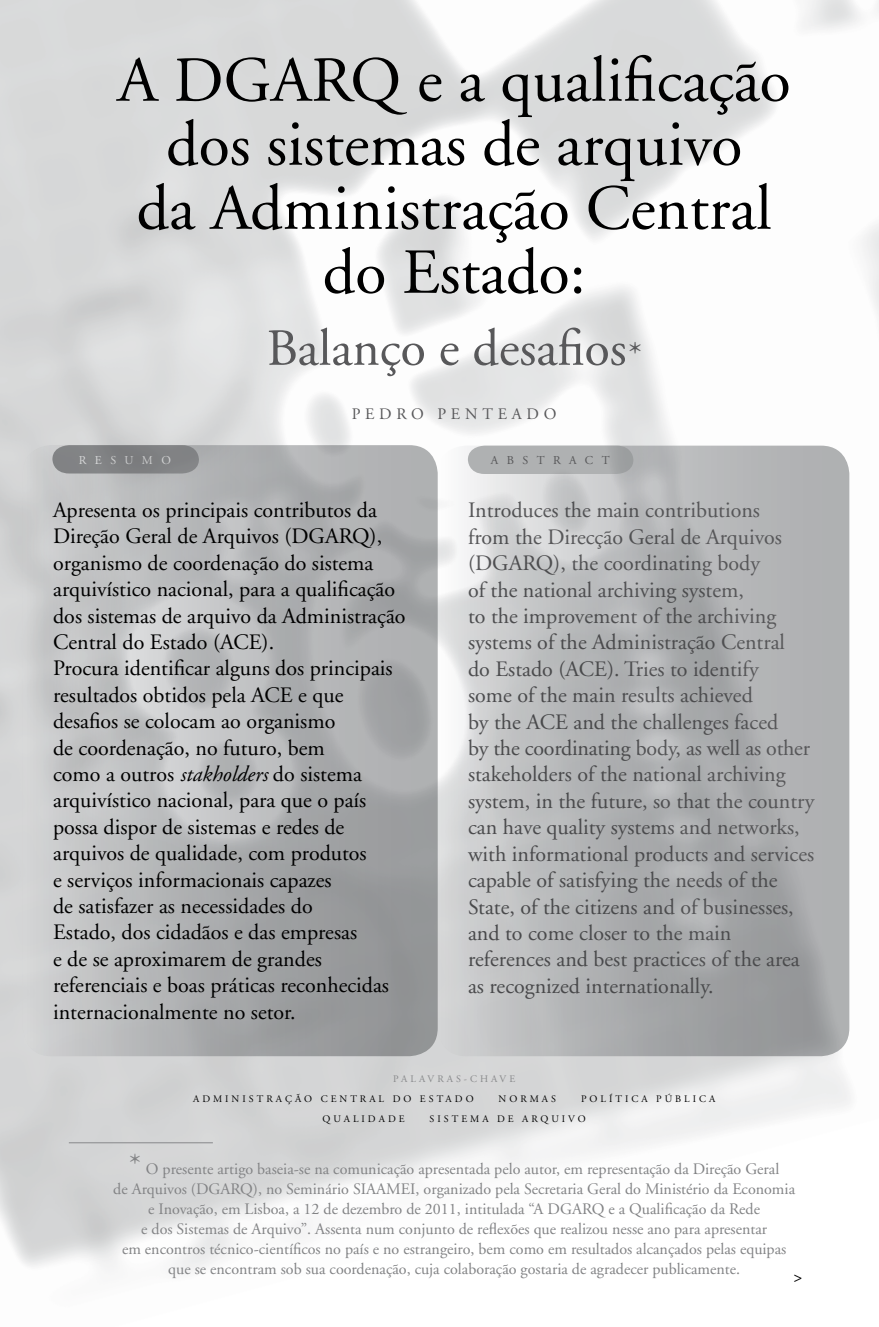
<style>
.page{position:relative;width:879px;height:1327px;background:#fff}
.page>*{position:absolute;margin:0;border:0;box-sizing:border-box;transform-origin:0 0}
.t1{font:64px/64px "Adobe Garamond";color:#000;text-align:center}
.t2{font:52px "Adobe Garamond";color:#58585a}
.t3{font:22px/26.4px "Adobe Garamond";color:#000}
.t4{font:22px/26.4px "Adobe Garamond";color:#58585a}
.t5{font:18px "Adobe Garamond";color:#000}
.t6{font:16px/20px "Adobe Garamond";color:#828385;text-align:center}
.t7{font:16px "Adobe Garamond";color:#58585a}
.t8{font:12px "Adobe Garamond";letter-spacing:.7em;color:#58585a}
.t9{font:12px "Adobe Garamond";letter-spacing:.7em;color:#fff}
.t10{font:10px "Adobe Garamond";letter-spacing:.3em;color:#000}
.t11{font:10px "Adobe Garamond";letter-spacing:.3em;color:#87888a}
.s1{font-size:34px}
.s2{font-style:italic}
.s3{font-size:30px}
</style>
<div class="page">
<hr style="left:69px;top:1142px;width:144px;height:1px;background:#87888a">
<svg style="left:438px;top:446px;width:411px;height:610px;background:#b7b8ba"></svg>
<svg style="left:468px;top:446px;width:165px;height:28px;background:#aeb0b1"></svg>
<svg style="left:23px;top:445px;width:415px;height:611px;background:#b3b4b6"></svg>
<div style="left:52px;top:445px;width:147px;height:28px;background:#818284"></div>
<h1 class="t1" style="left:118px;top:50px;width:674px">A DGARQ e a qualificação dos sistemas de arquivo<br>da Administração Central do Estado:</h1>
<h2 class="t2" style="left:267px;top:320px;width:376px">Balanço e desafios<span class="s1">*</span></h2>
<p class="t7" style="left:352px;top:405px;width:29px">P edr</p>
<p class="t7" style="left:411px;top:405px;width:101px">o Pe ntead</p>
<p class="t7" style="left:544px;top:405px;width:14px">o</p>
<p class="t9" style="left:79px;top:454px;width:94px">RESUMO</p>
<p class="t3" style="left:53px;top:497px;width:354px">Apresenta os principais contributos da Direção Geral de Arquivos (DGARQ), organismo de coordenação do sistema arquivístico nacional, para a qualificação dos sistemas de arquivo da Administração Central do Estado (ACE).<br>Procura identificar alguns dos principais resultados obtidos pela ACE e que desafios se colocam ao organismo<br>de coordenação, no futuro, bem<br>como a outros <span class="s2">stakholders</span> do sistema arquivístico nacional, para que o país possa dispor de sistemas e redes de arquivos de qualidade, com produtos<br>e serviços informacionais capazes<br>de satisfazer as necessidades do<br>Estado, dos cidadãos e das empresas<br>e de se aproximarem de grandes referenciais e boas práticas reconhecidas internacionalmente no setor.</p>
<p class="t8" style="left:491px;top:454px;width:120px">abstract</p>
<p class="t4" style="left:468px;top:498px;width:348px">Introduces the main contributions<br>from the Direcção Geral de Arquivos (DGARQ), the coordinating body<br>of the national archiving system,<br>to the improvement of the archiving systems of the Administração Central<br>do Estado (ACE). Tries to identify<br>some of the main results achieved<br>by the ACE and the challenges faced<br>by the coordinating body, as well as other stakeholders of the national archiving system, in the future, so that the country can have quality systems and networks, with informational products and services capable of satisfying the needs of the State, of the citizens and of businesses, and to come closer to the main references and best practices of the area as recognized internationally.</p>
<p class="t11" style="left:393px;top:1073px;width:123px">PALAVRAS-CHAVE</p>
<p class="t10" style="left:193px;top:1093px;width:19px">A dmi</p>
<p class="t10" style="left:232px;top:1093px;width:138px">nis tra ção Ce ntral</p>
<p class="t10" style="left:393px;top:1093px;width:82px">do Estad o</p>
<p class="t10" style="left:498px;top:1093px;width:32px">normas</p>
<p class="t10" style="left:581px;top:1093px;width:53px">pol ítica</p>
<p class="t10" style="left:656px;top:1093px;width:28px">pública</p>
<p class="t10" style="left:323px;top:1113px;width:31px">q ualidade</p>
<p class="t10" style="left:430px;top:1113px;width:8px">sis</p>
<p class="t10" style="left:452px;top:1113px;width:20px">t ema</p>
<p class="t10" style="left:497px;top:1113px;width:10px">de</p>
<p class="t10" style="left:522px;top:1113px;width:11px">arq</p>
<p class="t10" style="left:551px;top:1113px;width:36px">uiv o</p>
<p class="t6" style="left:113px;top:1159px;width:683px"><span class="s3">*</span> O presente artigo baseia-se na comunicação apresentada pelo autor, em representação da Direção Geral<br>de Arquivos (DGARQ), no Seminário SIAAMEI, organizado pela Secretaria Geral do Ministério da Economia e Inovação, em Lisboa, a 12 de dezembro de 2011, intitulada “A DGARQ e a Qualificação da Rede<br>e dos Sistemas de Arquivo”. Assenta num conjunto de reflexões que realizou nesse ano para apresentar<br>em encontros técnico-científicos no país e no estrangeiro, bem como em resultados alcançados pelas equipas que se encontram sob sua coordenação, cuja colaboração gostaria de agradecer publicamente.</p>
<p class="t5" style="left:793px;top:1266px;width:10px">&gt;</p>
</div>
